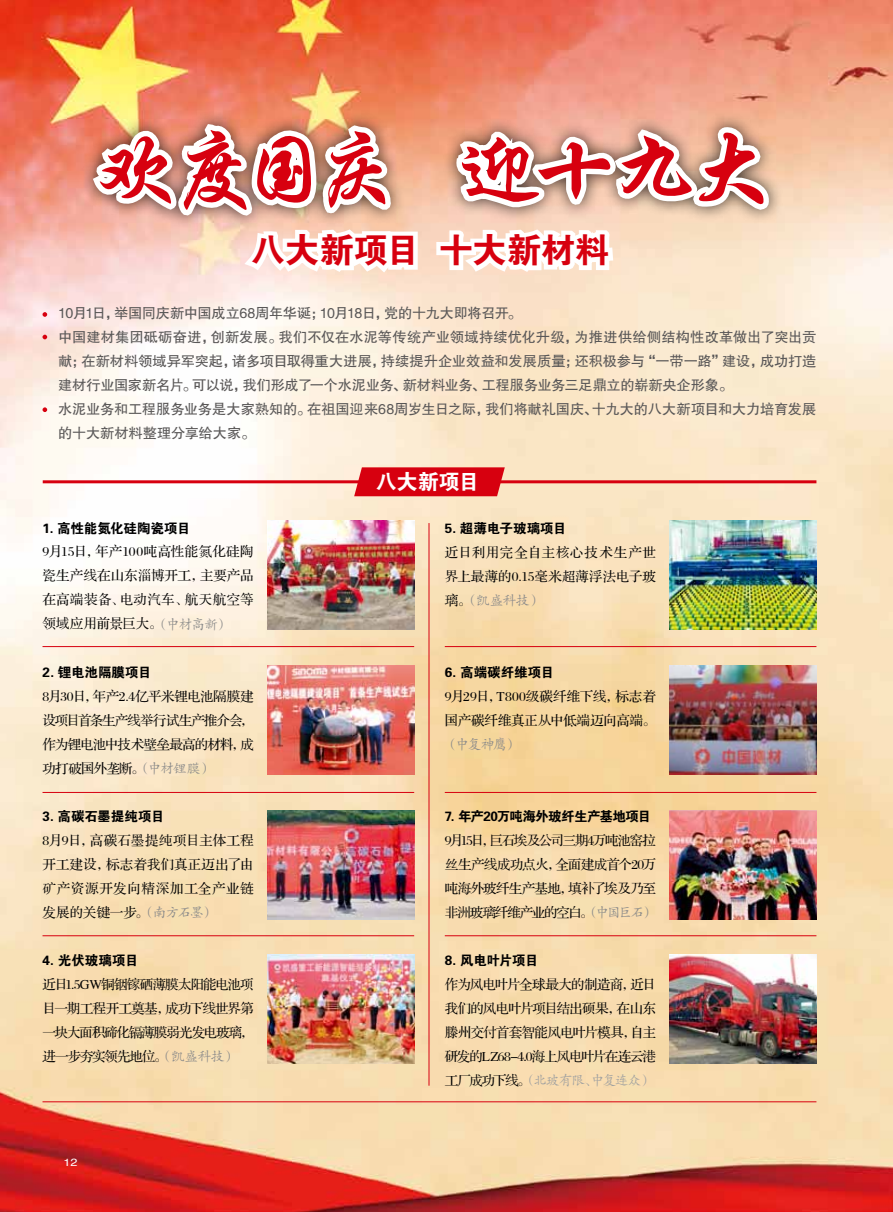
<style>
.page{position:relative;width:893px;height:1212px;background:#fff}
.page>*{position:absolute;margin:0;border:0;box-sizing:border-box;transform-origin:0 0}
.t1{font:87.75px "FZXKJW GB1 0";letter-spacing:-.115em;color:#d7000f}
.t2{font:34.5px "FZDHTJW GB1 0";letter-spacing:-.005em;color:#d7000f}
.t3{font:21px "FZDHTJW GB1 0";letter-spacing:-.005em;color:#fff}
.t4{font:14.25px/24px "FZHTJW GB1 0";letter-spacing:-.015em;color:#595757}
.t5{font:13.5px/24px "FZS3 JW GB1 0";letter-spacing:-.04em;color:#000;text-align:justify}
.t6{font:13.5px "FZDHTJW GB1 0";letter-spacing:-.02em;color:#000}
.t7{font:13.5px/24px "FZS3 JW GB1 0";letter-spacing:-.01em;color:#000}
.t8{font:13.5px/24px "FZS3 JW GB1 0";letter-spacing:.01em;color:#000}
.t9{font:13.5px "FZDHTJW GB1 0";letter-spacing:.005em;color:#000}
.t10{font:13.5px "FZDHTJW GB1 0";letter-spacing:-.045em;color:#000}
.t11{font:13.5px "FZKTJW GB1 0";letter-spacing:-.07em;color:#9fa0a0}
.t12{font:13.5px "FZKTJW GB1 0";letter-spacing:-.025em;color:#898989}
.t13{font:13.5px "FZDHTJW GB1 0";color:#000}
.t14{font:10.5px "Helvetica";color:#fff;scale:1.2 1}
.s1{font-family:"FZKTJW GB1 0";color:#898989}
.s2{font-family:"FZS3 JW GB1 0";color:#000}
</style>
<div class="page">
<img style="left:0;top:0;width:893px;height:1212px">
<div style="left:80px;top:110px;width:704px;height:120px;background:#000;opacity:.75"></div>
<img style="left:90px;top:114px;width:332px;height:167px">
<svg style="left:432px;top:113px;width:342px;height:168px"></svg>
<hr style="left:429px;top:523px;width:1px;height:563px;background:#d7000f">
<hr style="left:43px;top:646px;width:371px;height:1px;background:#d7000f">
<hr style="left:43px;top:1101px;width:773px;height:1px;background:#d7000f">
<hr style="left:43px;top:792px;width:371px;height:1px;background:#d7000f">
<hr style="left:43px;top:935px;width:371px;height:1px;background:#d7000f">
<hr style="left:445px;top:646px;width:371px;height:1px;background:#d7000f">
<hr style="left:445px;top:792px;width:371px;height:1px;background:#d7000f">
<hr style="left:445px;top:935px;width:371px;height:1px;background:#d7000f">
<svg style="left:43px;top:312px;width:4px;height:5px"></svg>
<svg style="left:43px;top:335px;width:4px;height:4px"></svg>
<svg style="left:43px;top:407px;width:4px;height:5px"></svg>
<img style="left:670px;top:955px;width:146px;height:109px">
<img style="left:670px;top:810px;width:146px;height:109px">
<img style="left:267px;top:810px;width:147px;height:109px">
<img style="left:267px;top:665px;width:147px;height:109px">
<img style="left:267px;top:521px;width:147px;height:109px">
<img style="left:670px;top:521px;width:146px;height:109px">
<img style="left:670px;top:665px;width:146px;height:109px">
<img style="left:267px;top:955px;width:147px;height:109px">
<hr style="left:43px;top:480px;width:773px;height:3px;background:#d7000f">
<svg style="left:354px;top:467px;width:151px;height:29px;background:#d90e1a"></svg>
<h1 class="t1" style="left:91px;top:125px;width:686px">欢度国庆 迎十九大</h1>
<h2 class="t2" style="left:251px;top:231px;width:360px">八大新项目 十大新材料</h2>
<p class="t4" style="left:58px;top:302px;width:760px">10月1日，举国同庆新中国成立68周年华诞；10月18日，党的十九大即将召开。<br>中国建材集团砥砺奋进，创新发展。我们不仅在水泥等传统产业领域持续优化升级，为推进供给侧结构性改革做出了突出贡献；在新材料领域异军突起，诸多项目取得重大进展，持续提升企业效益和发展质量；还积极参与“一带一路”建设，成功打造建材行业国家新名片。可以说，我们形成了一个水泥业务、新材料业务、工程服务业务三足鼎立的崭新央企形象。<br>水泥业务和工程服务业务是大家熟知的。在祖国迎来68周岁生日之际，我们将献礼国庆、十九大的八大新项目和大力培育发展的十大新材料整理分享给大家。</p>
<h3 class="t3" style="left:376px;top:470px;width:105px">八大新项目</h3>
<p class="t6" style="left:43px;top:520px;width:149px">1. 高性能氮化硅陶瓷项目</p>
<p class="t5" style="left:43px;top:540px;width:213px">9月15日，年产100吨高性能氮化硅陶瓷生产线在山东淄博开工，主要产品在高端装备、电动汽车、航天航空等领域应用前景巨大。<span class="s1">（中材高新）</span></p>
<p class="t6" style="left:43px;top:664px;width:110px">2. 锂电池隔膜项目</p>
<p class="t5" style="left:43px;top:684px;width:213px">8月30日，年产2.4亿平米锂电池隔膜建设项目首条生产线举行试生产推介会，作为锂电池中技术壁垒最高的材料，成功打破国外垄断。<span class="s1">（中材锂膜）</span></p>
<p class="t13" style="left:43px;top:808px;width:123px">3. 高碳石墨提纯项目</p>
<p class="t5" style="left:43px;top:828px;width:213px">8月9日，高碳石墨提纯项目主体工程开工建设，标志着我们真正迈出了由矿产资源开发向精深加工全产业链发展的关键一步。<span class="s1">（南方石墨）</span></p>
<p class="t6" style="left:43px;top:952px;width:97px">4. 光伏玻璃项目</p>
<p class="t5" style="left:43px;top:972px;width:213px">近日1.5GW铜铟镓硒薄膜太阳能电池项目一期工程开工奠基，成功下线世界第一块大面积碲化镉薄膜弱光发电玻璃，进一步夯实领先地位。<span class="s1">（凯盛科技）</span></p>
<p class="t14" style="left:63px;top:1154px;width:13px">12</p>
<p class="t9" style="left:445px;top:520px;width:123px">5. 超薄电子玻璃项目</p>
<p class="t8" style="left:445px;top:541px;width:213px">近日利用完全自主核心技术生产世界上最薄的0.15毫米超薄浮法电子玻</p>
<p class="t12" style="left:445px;top:593px;width:98px"><span class="s2">璃。</span>（凯盛科技）</p>
<p class="t9" style="left:445px;top:664px;width:111px">6. 高端碳纤维项目</p>
<p class="t7" style="left:445px;top:685px;width:213px">9月29日，T800级碳纤维下线，标志着国产碳纤维真正从中低端迈向高端。</p>
<p class="t12" style="left:445px;top:737px;width:75px">（中复神鹰）</p>
<p class="t10" style="left:445px;top:808px;width:208px">7. 年产20万吨海外玻纤生产基地项目</p>
<p class="t5" style="left:445px;top:829px;width:213px">9月15日，巨石埃及公司三期4万吨池窑拉丝生产线成功点火，全面建成首个20万吨海外玻纤生产基地，填补了埃及乃至非洲玻璃纤维产业的空白。<span class="s1">（中国巨石）</span></p>
<p class="t6" style="left:445px;top:952px;width:95px">8. 风电叶片项目</p>
<p class="t5" style="left:445px;top:973px;width:213px">作为风电叶片全球最大的制造商，近日我们的风电叶片项目结出硕果，在山东滕州交付首套智能风电叶片模具，自主研发的LZ68-4.0海上风电叶片在连云港</p>
<p class="t11" style="left:445px;top:1073px;width:209px"><span class="s2">工厂成功下线。</span>（北玻有限、中复连众）</p>
</div>
